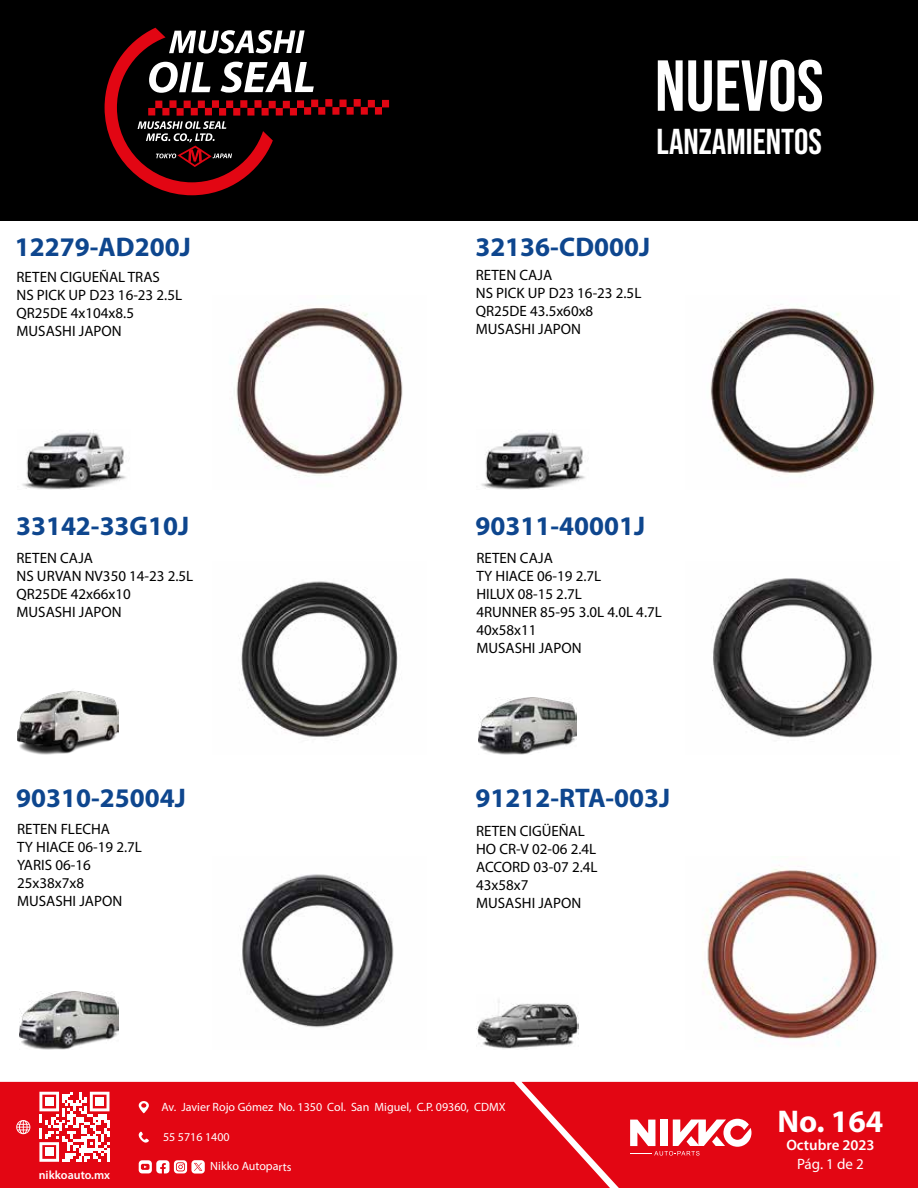
<style>
.page{position:relative;width:918px;height:1188px;background:#fff}
.page>*{position:absolute;margin:0;border:0;box-sizing:border-box;transform-origin:0 0}
.t1{font:72px "Bebas Neue";color:#fff}
.t2{font:36px "Bebas Neue";color:#fff}
.t3{font:700 31.5px "Myriad Pro";color:#fff}
.t4{font:700 27px "Myriad Pro";color:#0e468e}
.t5{font:15px/18px "Myriad Pro";color:#000}
.t6{font:600 15px "Myriad Pro";color:#fff}
.t7{font:15px "Myriad Pro";color:#fff}
.t8{font:12px "Myriad Pro";color:#fff}
.t9{font:600 12px "Myriad Pro";color:#fff}
</style>
<div class="page">
<div style="left:0;top:0;width:192px;height:221px;background:#000"></div>
<div style="left:701px;top:0;width:217px;height:221px;background:#000"></div>
<div style="left:192px;top:0;width:226px;height:28px;background:#000"></div>
<div style="left:713px;top:0;width:205px;height:45px;background:#000"></div>
<div style="left:418px;top:0;width:283px;height:221px;background:#000"></div>
<svg style="left:105px;top:28px;width:468px;height:193px;background:#1b0d0e"></svg>
<div style="left:0;top:1082px;width:522px;height:106px;background:#e30613"></div>
<svg style="left:39px;top:1092px;width:70px;height:70px"></svg>
<div style="left:45px;top:1097px;width:8px;height:9px;background:#fff"></div>
<div style="left:95px;top:1097px;width:9px;height:9px;background:#fff"></div>
<div style="left:45px;top:1148px;width:8px;height:8px;background:#fff"></div>
<svg style="left:16px;top:1120px;width:14px;height:14px"></svg>
<svg style="left:139px;top:1101px;width:10px;height:12px"></svg>
<svg style="left:139px;top:1132px;width:10px;height:11px"></svg>
<svg style="left:139px;top:1160px;width:66px;height:14px"></svg>
<svg style="left:522px;top:1082px;width:396px;height:106px;background:#e41723"></svg>
<img style="left:481px;top:432px;width:104px;height:57px">
<img style="left:22px;top:432px;width:104px;height:57px">
<img style="left:236px;top:305px;width:167px;height:172px">
<img style="left:710px;top:306px;width:165px;height:171px">
<img style="left:239px;top:581px;width:159px;height:156px">
<img style="left:712px;top:578px;width:162px;height:160px">
<img style="left:239px;top:874px;width:155px;height:154px">
<img style="left:703px;top:869px;width:175px;height:176px">
<img style="left:17px;top:690px;width:101px;height:65px">
<img style="left:479px;top:697px;width:98px;height:58px">
<img style="left:20px;top:992px;width:98px;height:57px">
<img style="left:477px;top:1000px;width:102px;height:49px">
<h3 class="t4" style="left:15px;top:229px;width:178px">12279-AD200J</h3>
<p class="t5" style="left:17px;top:267px;width:167px">RETEN CIGUEÑAL TRAS<br>NS PICK UP D23 16-23 2.5L<br>QR25DE 4x104x8.5<br>MUSASHI JAPON</p>
<h3 class="t4" style="left:16px;top:508px;width:175px">33142-33G10J</h3>
<h1 class="t1" style="left:655px;top:45px;width:170px">NUEVOs</h1>
<h2 class="t2" style="left:657px;top:121px;width:167px">LANZAMIENTOs</h2>
<h3 class="t4" style="left:475px;top:229px;width:176px">32136-CD000J</h3>
<p class="t5" style="left:476px;top:265px;width:167px">RETEN CAJA<br>NS PICK UP D23 16-23 2.5L<br>QR25DE 43.5x60x8<br>MUSASHI JAPON</p>
<h3 class="t4" style="left:476px;top:508px;width:171px">90311-40001J</h3>
<p class="t5" style="left:17px;top:548px;width:178px">RETEN CAJA<br>NS URVAN NV350 14-23 2.5L<br>QR25DE 42x66x10<br>MUSASHI JAPON</p>
<p class="t5" style="left:476px;top:548px;width:187px">RETEN CAJA<br>TY HIACE 06-19 2.7L<br>HILUX 08-15 2.7L<br>4RUNNER 85-95 3.0L 4.0L 4.7L<br>40x58x11<br>MUSASHI JAPON</p>
<h3 class="t4" style="left:16px;top:780px;width:171px">90310-25004J</h3>
<p class="t5" style="left:17px;top:820px;width:126px">RETEN FLECHA<br>TY HIACE 06-19 2.7L<br>YARIS 06-16<br>25x38x7x8<br>MUSASHI JAPON</p>
<h3 class="t4" style="left:476px;top:781px;width:196px">91212-RTA-003J</h3>
<p class="t5" style="left:476px;top:822px;width:123px">RETEN CIGÜEÑAL<br>HO CR-V 02-06 2.4L<br>ACCORD 03-07 2.4L<br>43x58x7<br>MUSASHI JAPON</p>
<p class="t9" style="left:39px;top:1167px;width:73px">nikkoauto.mx</p>
<p class="t8" style="left:161px;top:1099px;width:346px">Av. Javier Rojo Gómez No. 1350 Col. San Miguel, C.P. 09360, CDMX</p>
<p class="t8" style="left:163px;top:1129px;width:68px">55 5716 1400</p>
<p class="t8" style="left:210px;top:1159px;width:83px">Nikko Autoparts</p>
<h3 class="t3" style="left:778px;top:1101px;width:107px">No. 164</h3>
<p class="t6" style="left:786px;top:1136px;width:90px">Octubre 2023</p>
<p class="t7" style="left:797px;top:1155px;width:68px">Pág. 1 de 2</p>
</div>
